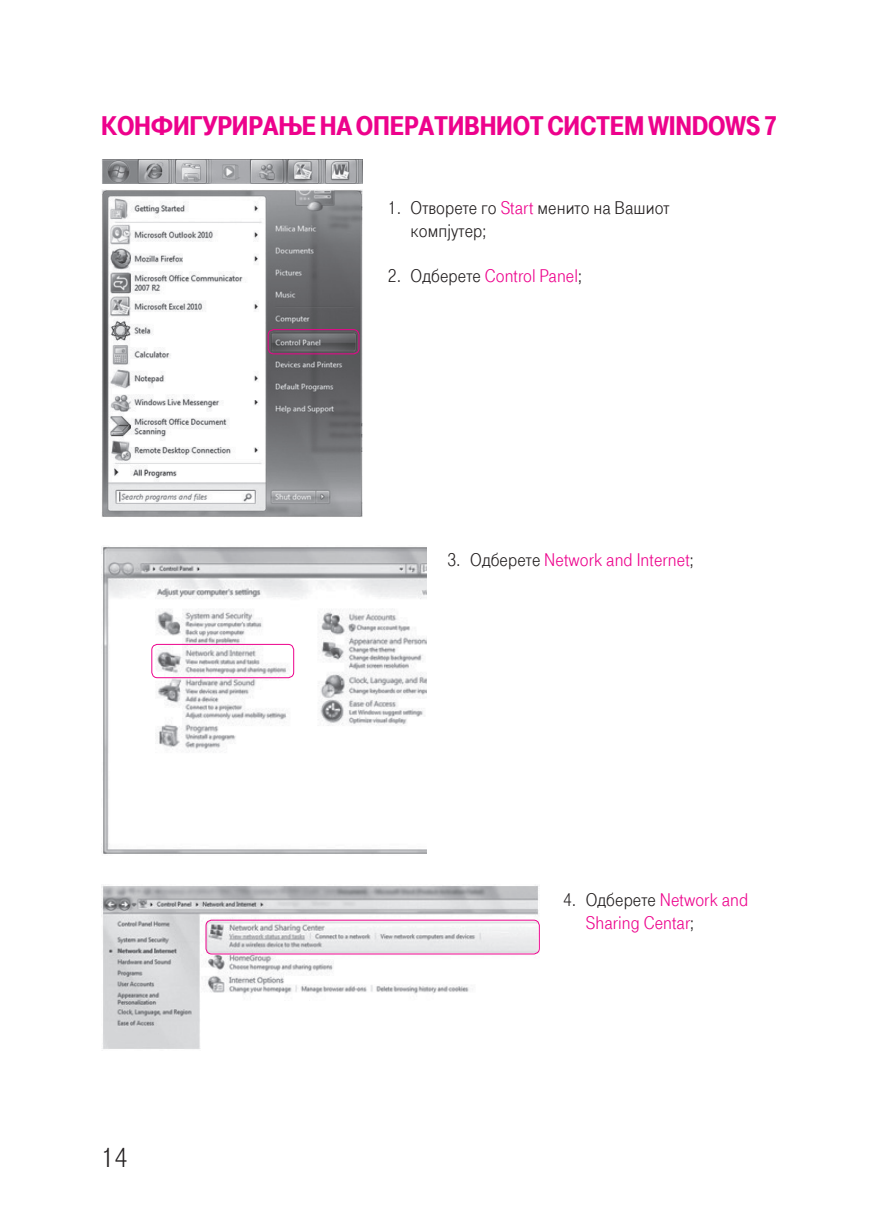
<style>
.page{position:relative;width:874px;height:1225px;background:#fff}
.page>*{position:absolute;margin:0;border:0;box-sizing:border-box;transform-origin:0 0}
.t1{font:28.4px "Tele Grotesk Norm";color:#231f20}
.t2{font:28px "Tele Grotesk Ultr";letter-spacing:-.01em;color:#ed028c}
.t3{font:19px/22.6px "Tele Grotesk Norm";letter-spacing:.005em;color:#ed028c}
.t4{font:19px/22.6px "Tele Grotesk Norm";letter-spacing:.005em;color:#231f20}
.s1{color:#ed028c}
.s2{color:#231f20}
</style>
<div class="page">
<img style="left:102px;top:159px;width:260px;height:24px">
<img style="left:102px;top:189px;width:260px;height:328px">
<img style="left:101px;top:546px;width:325px;height:308px">
<img style="left:101px;top:885px;width:438px;height:164px">
<div style="left:267px;top:329px;width:92px;height:25px;border:1px solid #ed028c;border-radius:6px"></div>
<div style="left:151px;top:644px;width:143px;height:34px;border:1px solid #ed028c;border-radius:6px"></div>
<div style="left:205px;top:919px;width:334px;height:35px;border:1px solid #ed028c;border-radius:6px"></div>
<h2 class="t2" style="left:101px;top:110px;width:677px">КОНФИГУРИРАЊЕ НА ОПЕРАТИВНИОТ СИСТЕМ WINDOWS 7</h2>
<p class="t4" style="left:410px;top:197px;width:260px;text-indent:-23px">1. Отворете го <span class="s1">Start</span> менито на Вашиот компјутер;</p>
<p class="t3" style="left:387px;top:265px;width:195px"><span class="s2">2. Одберете</span> Control Panel<span class="s2">;</span></p>
<p class="t3" style="left:447px;top:548px;width:247px"><span class="s2">3. Одберете</span> Network and Internet<span class="s2">;</span></p>
<h1 class="t1" style="left:101px;top:1142px;width:29px">14</h1>
<p class="t3" style="left:585px;top:889px;width:164px;text-indent:-23px"><span class="s2">4. Одберете</span> Network and<br>Sharing Centar<span class="s2">;</span></p>
</div>
